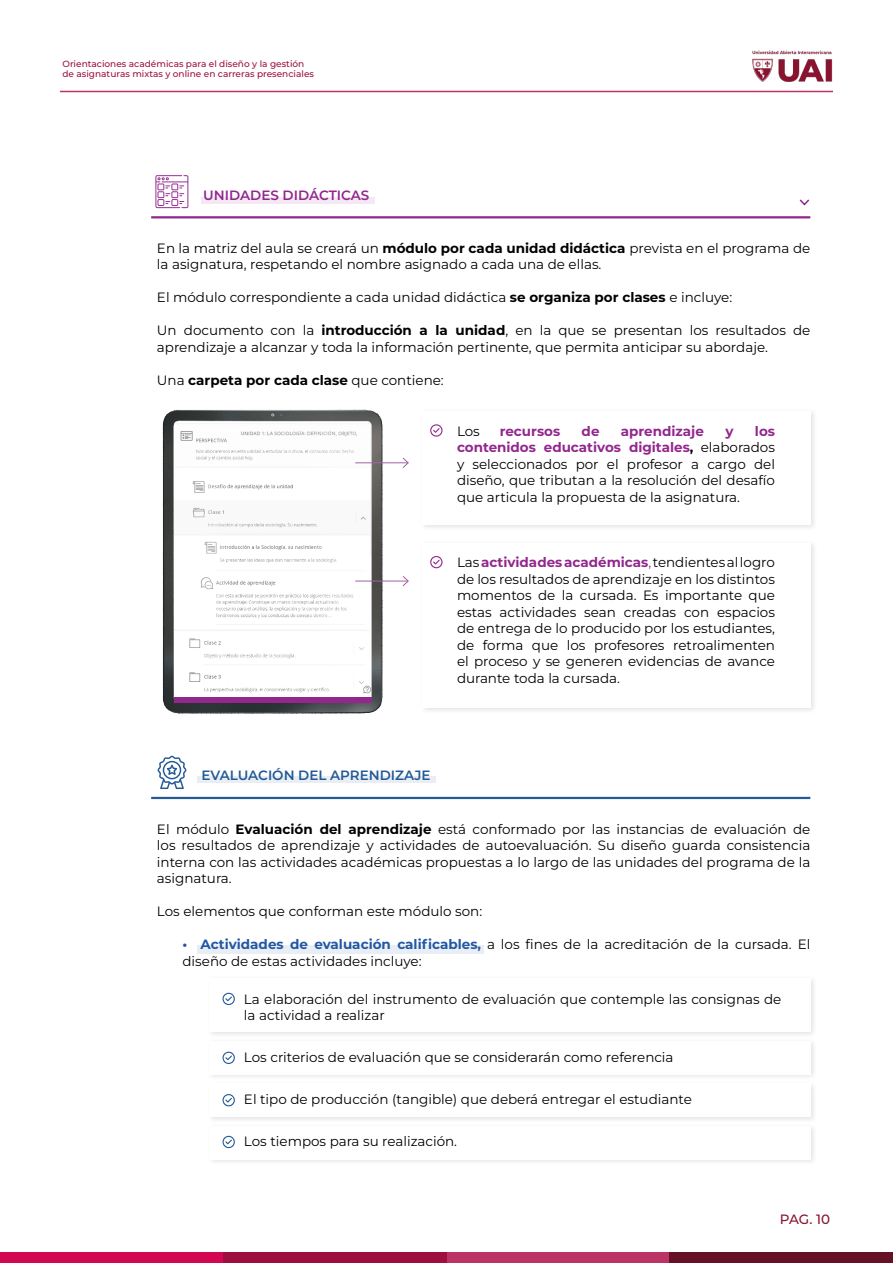
<style>
.page{position:relative;width:893px;height:1263px;background:#fff}
.page>*{position:absolute;margin:0;border:0;box-sizing:border-box;transform-origin:0 0}
.Base{font:13.5px/16.5px "Montserrat";color:#000}
.Base-2{font:700 13.5px "Montserrat";color:#000}
.Base-3{font:600 13.5px "Montserrat";color:#245a97}
.Base-4{font:700 13.5px "Montserrat";color:#92278e}
.Base-5{font:600 13.5px "Montserrat";color:#92278e}
.t1{font:500 13.5px "Montserrat";color:#871430}
.t2{font:500 9px/10.8px "Montserrat";color:#9d0f3e}
.s1{font-weight:700}
.s2{font-weight:400}
.s3{font-weight:700;color:#92278e}
.s4{color:#92278e}
.s5{font-weight:700;color:#2358a5}
</style>
<div class="page">
<div style="left:0;top:1253px;width:223px;height:10px;background:#d30751"></div>
<div style="left:446px;top:1253px;width:224px;height:10px;background:#bc3465"></div>
<div style="left:223px;top:1253px;width:223px;height:10px;background:#9d0f3e"></div>
<div style="left:670px;top:1253px;width:223px;height:10px;background:#661125"></div>
<img style="left:752px;top:51px;width:81px;height:31px">
<hr style="left:60px;top:91px;width:773px;height:1px;background:#bc3465">
<hr style="left:151px;top:216px;width:659px;height:2px;background:#92278e">
<svg style="left:799px;top:199px;width:11px;height:7px"></svg>
<div style="left:201px;top:197px;width:173px;height:6px;background:#f4e9f3"></div>
<svg style="left:155px;top:175px;width:33px;height:33px"></svg>
<div style="left:420px;top:408px;width:398px;height:124px;background:#000;opacity:.11"></div>
<div style="left:422px;top:411px;width:388px;height:114px;background:#fff"></div>
<div style="left:420px;top:540px;width:398px;height:175px;background:#000;opacity:.11"></div>
<div style="left:422px;top:543px;width:388px;height:165px;background:#fff"></div>
<svg style="left:430px;top:424px;width:12px;height:13px"></svg>
<svg style="left:430px;top:556px;width:12px;height:12px"></svg>
<img style="left:162px;top:409px;width:223px;height:305px">
<hr style="left:355px;top:581px;width:53px;height:1px;background:#a162a5">
<svg style="left:402px;top:576px;width:7px;height:11px"></svg>
<hr style="left:355px;top:462px;width:53px;height:1px;background:#a162a5">
<svg style="left:402px;top:457px;width:7px;height:11px"></svg>
<div style="left:174px;top:696px;width:197px;height:6px;background:#92278e"></div>
<hr style="left:151px;top:797px;width:659px;height:2px;background:#245a97">
<div style="left:198px;top:776px;width:238px;height:7px;background:#e9eef4"></div>
<div style="left:197px;top:945px;width:287px;height:9px;background:#e9eef4"></div>
<svg style="left:157px;top:755px;width:30px;height:34px"></svg>
<div style="left:207px;top:974px;width:611px;height:65px;background:#000;opacity:.11"></div>
<div style="left:209px;top:977px;width:601px;height:54px;background:#fff"></div>
<div style="left:207px;top:1038px;width:611px;height:43px;background:#000;opacity:.11"></div>
<div style="left:209px;top:1041px;width:601px;height:33px;background:#fff"></div>
<div style="left:207px;top:1080px;width:611px;height:43px;background:#000;opacity:.11"></div>
<div style="left:209px;top:1083px;width:601px;height:34px;background:#fff"></div>
<div style="left:207px;top:1123px;width:611px;height:43px;background:#000;opacity:.11"></div>
<div style="left:209px;top:1126px;width:601px;height:33px;background:#fff"></div>
<svg style="left:222px;top:993px;width:13px;height:12px"></svg>
<svg style="left:222px;top:1051px;width:13px;height:13px"></svg>
<svg style="left:222px;top:1094px;width:13px;height:12px"></svg>
<svg style="left:222px;top:1136px;width:13px;height:12px"></svg>
<p class="t2" style="left:62px;top:58px;width:253px">Orientaciones académicas para el diseño y la gestión de asignaturas mixtas y online en carreras presenciales</p>
<p class="Base-5" style="left:203px;top:186px;width:168px">UNIDADES DIDÁCTICAS</p>
<p class="Base" style="left:157px;top:239px;width:655px">En la matriz del aula se creará un <span class="s1">módulo por cada unidad didáctica</span> prevista en el programa de la asignatura, respetando el nombre asignado a cada una de ellas.</p>
<p class="Base" style="left:157px;top:289px;width:577px">El módulo correspondiente a cada unidad didáctica <span class="s1">se organiza por clases</span> e incluye:</p>
<p class="Base" style="left:157px;top:322px;width:655px">Un documento con la <span class="s1">introducción a la unidad</span>, en la que se presentan los resultados de aprendizaje a alcanzar y toda la información pertinente, que permita anticipar su abordaje.</p>
<p class="Base-2" style="left:157px;top:370px;width:288px"><span class="s2">Una</span> carpeta por cada clase <span class="s2">que contiene:</span></p>
<p class="Base" style="left:457px;top:422px;width:24px">Los</p>
<p class="Base-4" style="left:500px;top:421px;width:62px">recursos</p>
<p class="Base-4" style="left:582px;top:421px;width:19px">de</p>
<p class="Base-4" style="left:621px;top:421px;width:84px">aprendizaje</p>
<p class="Base-4" style="left:725px;top:421px;width:10px">y</p>
<p class="Base" style="left:457px;top:422px;width:320px;text-align:justify;text-indent:298px"><span class="s3">los contenidos educativos digitales</span><span class="s1">,</span> elaborados y seleccionados por el profesor a cargo del diseño, que tributan a la resolución del desafío que articula la propuesta de la asignatura.</p>
<p class="Base" style="left:457px;top:554px;width:320px;text-align:justify">Las <span class="s3">actividades académicas</span><span class="s4">,</span> tendientes al logro de los resultados de aprendizaje en los distintos momentos de la cursada. Es importante que estas actividades sean creadas con espacios de entrega de lo producido por los estudiantes, de forma que los profesores retroalimenten el proceso y se generen evidencias de avance durante toda la cursada.</p>
<p class="Base-3" style="left:201px;top:765px;width:231px">EVALUACIÓN DEL APRENDIZAJE</p>
<p class="Base" style="left:157px;top:820px;width:655px;text-align:justify">El módulo <span class="s1">Evaluación del aprendizaje</span> está conformado por las instancias de evaluación de los resultados de aprendizaje y actividades de autoevaluación. Su diseño guarda consistencia interna con las actividades académicas propuestas a lo largo de las unidades del programa de la asignatura.</p>
<p class="Base" style="left:157px;top:903px;width:327px">Los elementos que conforman este módulo son:</p>
<p class="Base" style="left:182px;top:936px;width:629px"><span class="s5">• Actividades de evaluación calificables,</span> a los fines de la acreditación de la cursada. El diseño de estas actividades incluye:</p>
<p class="Base" style="left:244px;top:990px;width:539px">La elaboración del instrumento de evaluación que contemple las consignas de la actividad a realizar</p>
<p class="Base" style="left:244px;top:1049px;width:431px">Los criterios de evaluación que se considerarán como referencia</p>
<p class="Base" style="left:244px;top:1091px;width:449px">El tipo de producción (tangible) que deberá entregar el estudiante</p>
<p class="Base" style="left:244px;top:1133px;width:215px">Los tiempos para su realización.</p>
<p class="t1" style="left:780px;top:1210px;width:52px">PAG. 10</p>
</div>
